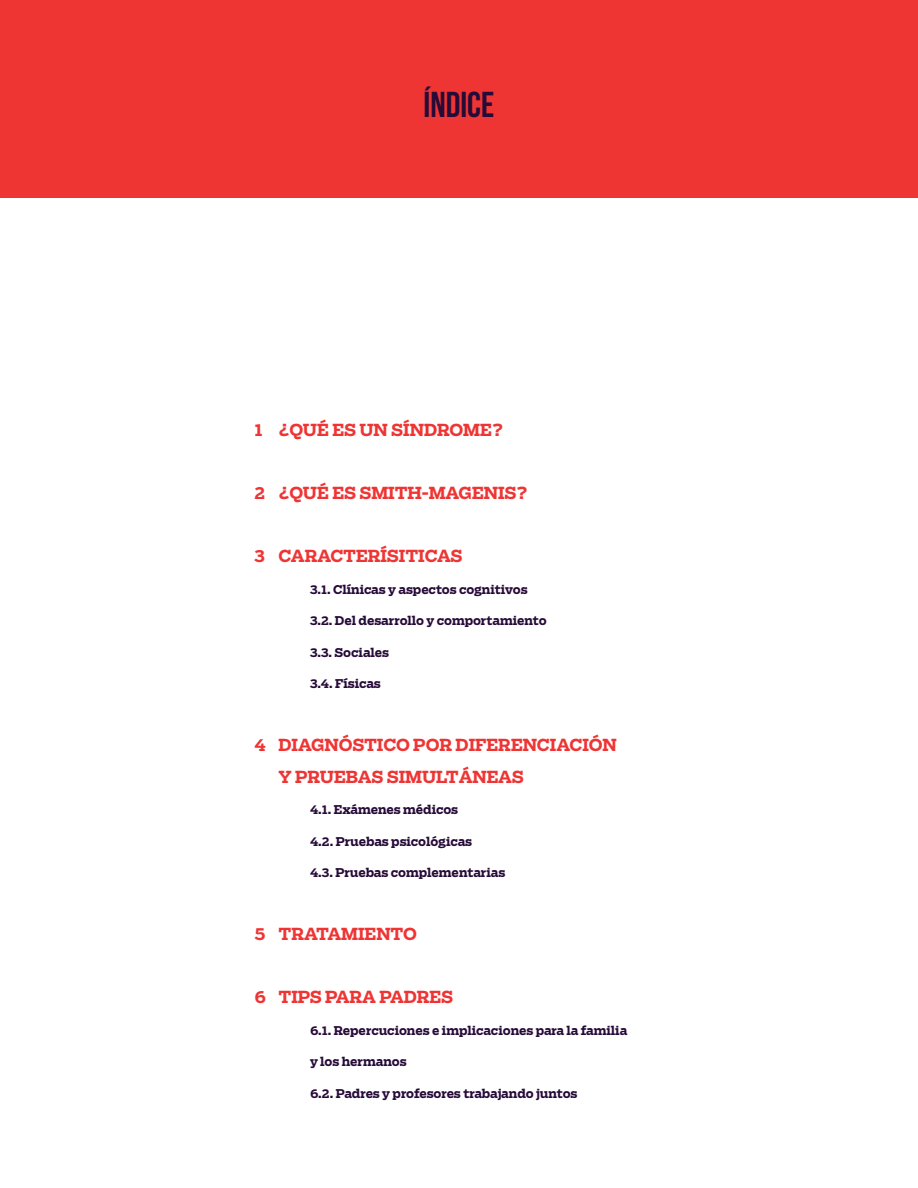
<style>
.page{position:relative;width:918px;height:1188px;background:#fff}
.page>*{position:absolute;margin:0;border:0;box-sizing:border-box;transform-origin:0 0}
.t1{font:36px "Bebas Neue";color:#260a38}
.t2{font:700 16.5px/31.5px "Boomer Serif";letter-spacing:-.005em;color:#ee3534}
.t3{font:700 12px "Boomer Serif";letter-spacing:-.005em;color:#260a38}
</style>
<div class="page">
<div style="left:0;top:0;width:918px;height:198px;background:#ee3534"></div>
<h1 class="t1" style="left:424px;top:85px;width:72px">ÍNDICE</h1>
<h2 class="t2" style="left:255px;top:414px;width:250px">1 ¿Qué es un síndrome?</h2>
<h2 class="t2" style="left:255px;top:477px;width:275px">2 ¿Qué es Smith-Magenis?</h2>
<h2 class="t2" style="left:255px;top:540px;width:210px">3 Caracterísiticas</h2>
<p class="t3" style="left:310px;top:582px;width:219px">3.1. Clínicas y aspectos cognitivos</p>
<p class="t3" style="left:310px;top:613px;width:238px">3.2. Del desarrollo y comportamiento</p>
<p class="t3" style="left:310px;top:645px;width:81px">3.3. Sociales</p>
<p class="t3" style="left:310px;top:676px;width:72px">3.4. Físicas</p>
<h2 class="t2" style="left:279px;top:729px;width:340px;text-indent:-24px">4 Diagnóstico por diferenciación y pruebas simultáneas</h2>
<p class="t3" style="left:310px;top:802px;width:150px">4.1. Exámenes médicos</p>
<p class="t3" style="left:310px;top:834px;width:164px">4.2. Pruebas psicológicas</p>
<p class="t3" style="left:310px;top:865px;width:197px">4.3. Pruebas complementarias</p>
<h2 class="t2" style="left:255px;top:918px;width:164px">5 Tratamiento</h2>
<h2 class="t2" style="left:255px;top:981px;width:200px">6 Tips para padres</h2>
<p class="t3" style="left:310px;top:1023px;width:319px">6.1. Repercuciones e implicaciones para la familia</p>
<p class="t3" style="left:310px;top:1054px;width:98px">y los hermanos</p>
<p class="t3" style="left:310px;top:1086px;width:269px">6.2. Padres y profesores trabajando juntos</p>
</div>
